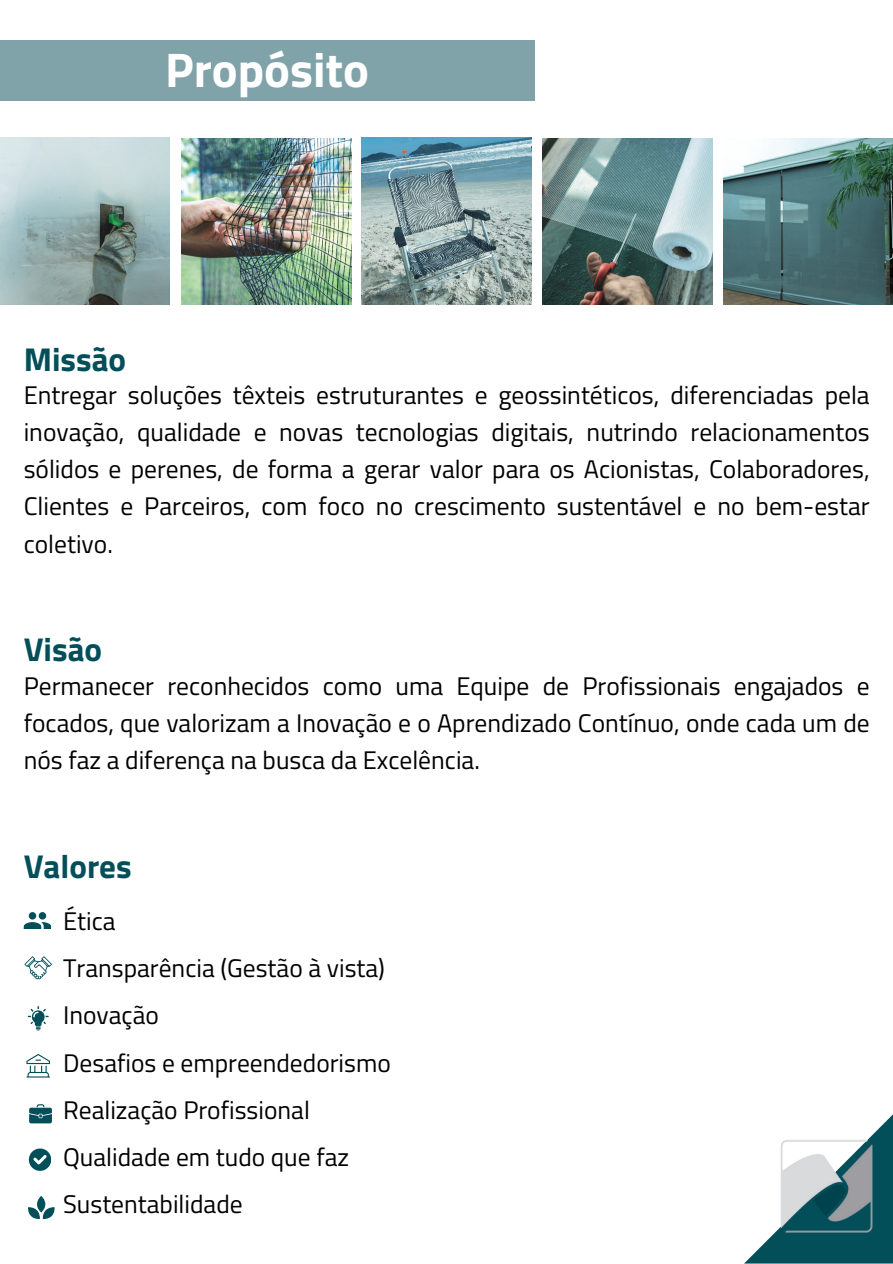
<style>
.page{position:relative;width:893px;height:1264px;background:#fff}
.page>*{position:absolute;margin:0;border:0;box-sizing:border-box;transform-origin:0 0}
.t1{font:700 48.6px "Titillium Web";color:#fff}
.t2{font:700 33px "Titillium Web";color:#024f5a}
.t3{font:25.5px/37.2px "Titillium Web";color:#000;text-align:justify}
</style>
<div class="page">
<div style="left:0;top:40px;width:534px;height:61px;background:#80a3a9"></div>
<svg style="left:28px;top:1196px;width:26px;height:22px"></svg>
<svg style="left:26px;top:1054px;width:24px;height:23px"></svg>
<svg style="left:24px;top:912px;width:26px;height:16px"></svg>
<svg style="left:29px;top:1104px;width:23px;height:19px"></svg>
<svg style="left:29px;top:1148px;width:22px;height:22px"></svg>
<svg style="left:28px;top:1006px;width:21px;height:24px"></svg>
<svg style="left:24px;top:956px;width:27px;height:23px"></svg>
<img style="left:0;top:138px;width:170px;height:166px">
<img style="left:181px;top:139px;width:170px;height:165px">
<img style="left:361px;top:138px;width:170px;height:166px">
<img style="left:542px;top:139px;width:170px;height:165px">
<img style="left:723px;top:139px;width:169px;height:165px">
<svg style="left:744px;top:1115px;width:148px;height:148px"></svg>
<img style="left:779px;top:1139px;width:93px;height:93px">
<h1 class="t1" style="left:165px;top:32px;width:205px">Propósito</h1>
<p class="t2" style="left:24px;top:333px;width:104px">Missão</p>
<p class="t3" style="left:24px;top:376px;width:847px">Entregar soluções têxteis estruturantes e geossintéticos, diferenciadas pela inovação, qualidade e novas tecnologias digitais, nutrindo relacionamentos sólidos e perenes, de forma a gerar valor para os Acionistas, Colaboradores, Clientes e Parceiros, com foco no crescimento sustentável e no bem-estar coletivo.</p>
<p class="t2" style="left:24px;top:624px;width:80px">Visão</p>
<p class="t3" style="left:24px;top:667px;width:847px">Permanecer reconhecidos como uma Equipe de Profissionais engajados e focados, que valorizam a Inovação e o Aprendizado Contínuo, onde cada um de nós faz a diferença na busca da Excelência.</p>
<p class="t2" style="left:24px;top:840px;width:109px">Valores</p>
<h2 class="t3" style="left:63px;top:901px;width:54px">Ética</h2>
<p class="t3" style="left:63px;top:948px;width:323px">Transparência (Gestão à vista)</p>
<h2 class="t3" style="left:63px;top:996px;width:97px">Inovação</h2>
<p class="t3" style="left:63px;top:1043px;width:329px">Desafios e empreendedorismo</p>
<h2 class="t3" style="left:63px;top:1090px;width:248px">Realização Profissional</h2>
<p class="t3" style="left:63px;top:1137px;width:287px">Qualidade em tudo que faz</p>
<p class="t3" style="left:63px;top:1185px;width:181px">Sustentabilidade</p>
</div>
